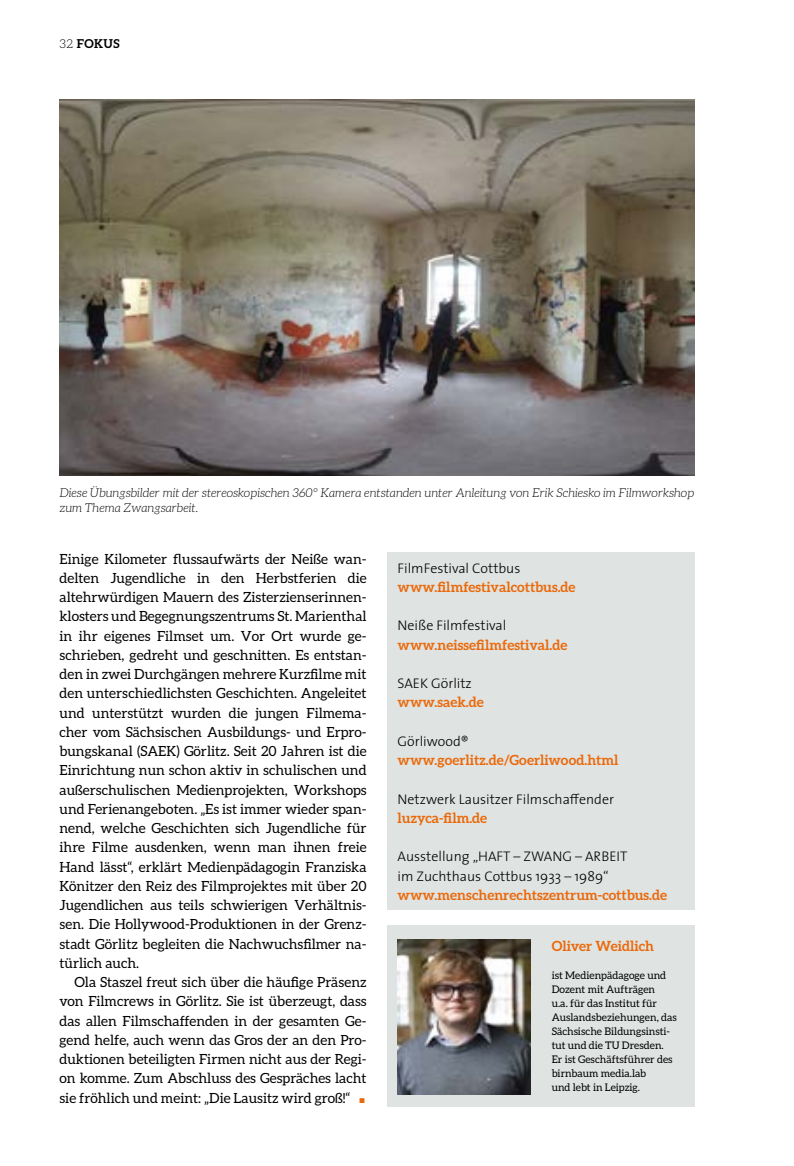
<style>
.page{position:relative;width:794px;height:1166px;background:#fff}
.page>*{position:absolute;margin:0;border:0;box-sizing:border-box;transform-origin:0 0}
.t1{font:14px/19.2px "Aleo";color:#000;text-align:justify}
.t2{font:700 14px "Aleo";color:#eb690b}
.t3{font:300 14px/19.2px "The Sans";color:#000}
.t4{font:italic 300 12.25px/15.8px "Aleo";color:#000}
.t5{font:700 12.25px "Aleo";letter-spacing:.03em;color:#000}
.t6{font:10.5px/14px "Aleo";color:#000}
.s1{font-weight:300}
.s2{color:#eb690b}
</style>
<div class="page">
<div style="left:388px;top:552px;width:306px;height:358px;background:#dfe3e1"></div>
<img style="left:60px;top:99px;width:634px;height:377px">
<div style="left:388px;top:925px;width:306px;height:181px;background:#dfe3e1"></div>
<img style="left:397px;top:940px;width:133px;height:154px">
<p class="t5" style="left:60px;top:37px;width:62px"><span class="s1">32</span> FOKUS</p>
<p class="t4" style="left:60px;top:484px;width:636px">Diese Übungsbilder mit der stereoskopischen 360° Kamera entstanden unter Anleitung von Erik Schiesko im Filmworkshop zum Thema Zwangsarbeit.</p>
<p class="t1" style="left:60px;top:549px;width:308px">Einige Kilometer flussaufwärts der Neiße wan&shy;delten Jugendliche in den Herbstferien die altehrwürdigen Mauern des Zisterzienserinnen&shy;klosters und Begegnungszentrums St. Marienthal in ihr eigenes Filmset um. Vor Ort wurde ge&shy;schrieben, gedreht und geschnitten. Es entstan&shy;den in zwei Durchgängen mehrere Kurzfilme mit den unterschiedlichsten Geschichten. Angeleitet und unterstützt wurden die jungen Filmema&shy;cher vom Sächsischen Ausbildungs- und Erpro&shy;bungskanal (SAEK) Görlitz. Seit 20 Jahren ist die Einrichtung nun schon aktiv in schulischen und außerschulischen Medienprojekten, Workshops und Ferienangeboten. „Es ist immer wieder span&shy;nend, welche Geschichten sich Jugendliche für ihre Filme ausdenken, wenn man ihnen freie Hand lässt“, erklärt Medienpädagogin Franziska Könitzer den Reiz des Filmprojektes mit über 20<br>Jugendlichen aus teils schwierigen Verhältnis&shy;sen. Die Hollywood-Produktionen in der Grenz&shy;stadt Görlitz begleiten die Nachwuchsfilmer na&shy;türlich auch.</p>
<p class="t1" style="left:60px;top:972px;width:308px;text-indent:15px">Ola Staszel freut sich über die häufige Präsenz von Filmcrews in Görlitz. Sie ist überzeugt, dass das allen Filmschaffenden in der gesamten Ge&shy;gend helfe, auch wenn das Gros der an den Pro&shy;duktionen beteiligten Firmen nicht aus der Regi&shy;on komme. Zum Abschluss des Gespräches lacht sie fröhlich und meint: „Die Lausitz wird groß!“ <span class="s2">■</span></p>
<p class="t3" style="left:397px;top:558px;width:124px">FilmFestival Cottbus</p>
<p class="t2" style="left:397px;top:579px;width:179px">www.filmfestivalcottbus.de</p>
<p class="t3" style="left:397px;top:615px;width:110px">Neiße Filmfestival</p>
<p class="t2" style="left:397px;top:636px;width:171px">www.neissefilmfestival.de</p>
<p class="t3" style="left:397px;top:673px;width:76px">SAEK Görlitz</p>
<p class="t2" style="left:397px;top:694px;width:88px">www.saek.de</p>
<p class="t3" style="left:397px;top:731px;width:73px">Görliwood®</p>
<p class="t2" style="left:397px;top:752px;width:222px">www.goerlitz.de/Goerliwood.html</p>
<p class="t3" style="left:397px;top:789px;width:218px">Netzwerk Lausitzer Filmschaffender</p>
<p class="t2" style="left:397px;top:810px;width:91px">luzyca-film.de</p>
<p class="t3" style="left:397px;top:846px;width:231px">Ausstellung „HAFT – ZWANG – ARBEIT im Zuchthaus Cottbus 1933 – 1989“</p>
<p class="t2" style="left:397px;top:887px;width:271px">www.menschenrechtszentrum-cottbus.de</p>
<p class="t2" style="left:551px;top:938px;width:104px">Oliver Weidlich</p>
<p class="t6" style="left:551px;top:968px;width:127px">ist Medienpädagoge und<br>Dozent mit Aufträgen<br>u.a. für das Institut für<br>Auslandsbeziehungen, das<br>Sächsische Bildungsinsti&shy;tut und die TU Dresden.<br>Er ist Geschäftsführer des birnbaum media.lab<br>und lebt in Leipzig.</p>
</div>
